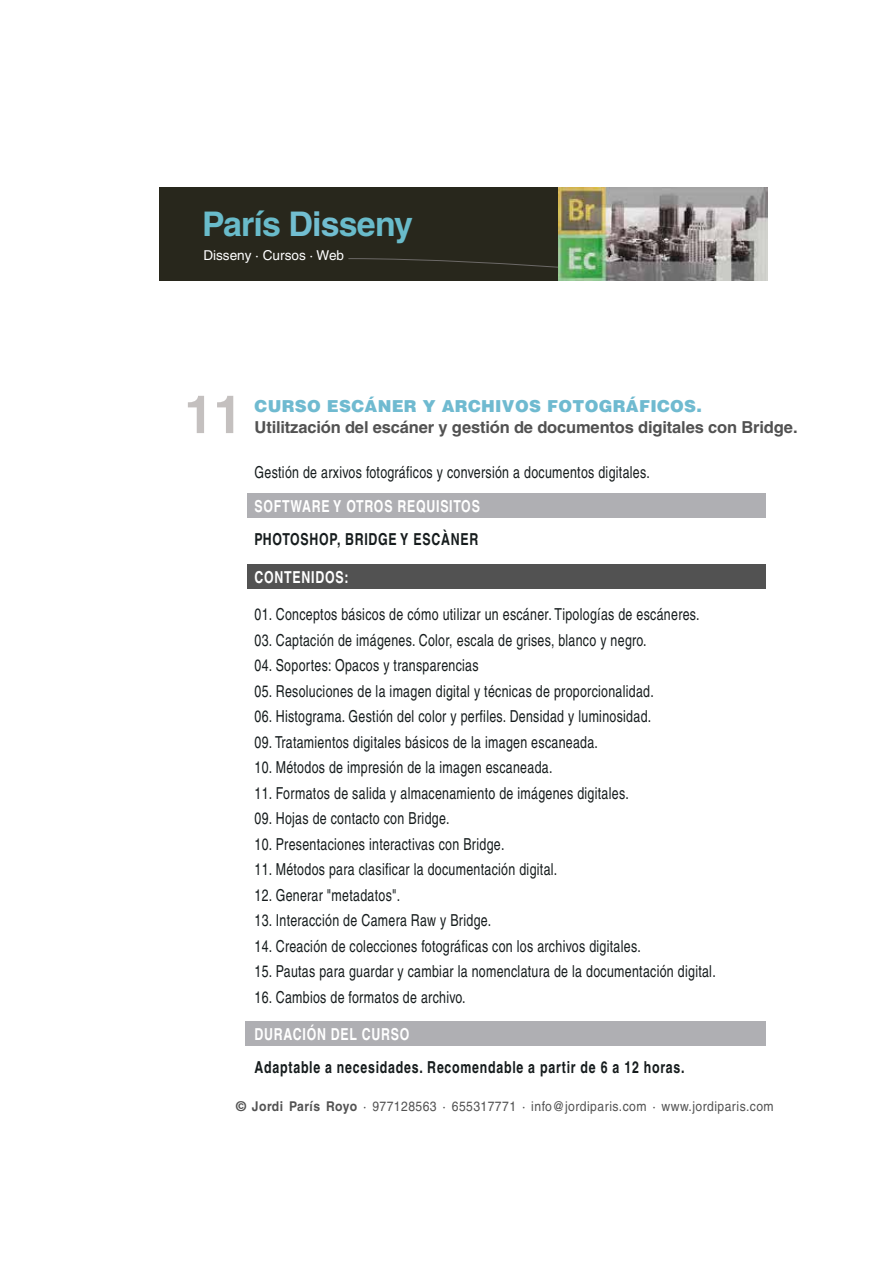
<style>
.page{position:relative;width:893px;height:1263px;background:#fff}
.page>*{position:absolute;margin:0;border:0;box-sizing:border-box;transform-origin:0 0}
.t1{font:700 52.5px "Helvetica";color:#c4c0bf}
.t2{font:700 34.05px "Helvetica";letter-spacing:-.025em;color:#69bbca}
.t3{font:16.5px "Helvetica";letter-spacing:.025em;color:#161c1d;scale:.75 1}
.t4{font:700 16.5px "Helvetica";letter-spacing:.06em;color:#161c1d;scale:.75 1}
.t5{font:700 16.5px "Helvetica";letter-spacing:-.01em;color:#525252}
.t6{font:700 16.5px "Helvetica";letter-spacing:.06em;color:#fff;scale:.75 1}
.t7{font:900 16.5px "Helvetica";letter-spacing:.02em;color:#6fbad0}
.t8{font:13.65px "Helvetica";color:#fff}
.t9{font:13.5px "Helvetica";letter-spacing:.035em;color:#525252;scale:.9 1}
.s1{color:#72bed1}
.s2{font-weight:700}
</style>
<div class="page">
<div style="left:247px;top:494px;width:518px;height:24px;background:#afafb3"></div>
<div style="left:247px;top:564px;width:518px;height:25px;background:#525252"></div>
<div style="left:245px;top:1021px;width:521px;height:24px;background:#afafb3"></div>
<div style="left:160px;top:187px;width:606px;height:93px;background:#28271c"></div>
<svg style="left:348px;top:187px;width:211px;height:93px"></svg>
<img style="left:559px;top:187px;width:208px;height:93px">
<h2 class="t2" style="left:202px;top:204px;width:212px">París <span class="s1">Dis</span>seny</h2>
<p class="t8" style="left:203px;top:247px;width:142px">Disseny · Cursos · Web</p>
<h1 class="t1" style="left:184px;top:383px;width:60px">11</h1>
<p class="t7" style="left:255px;top:395px;width:449px">CURSO ESCÁNER Y ARCHIVOS FOTOGRÁFICOS.</p>
<p class="t5" style="left:255px;top:417px;width:545px">Utilitzación del escáner y gestión de documentos digitales con Bridge.</p>
<p class="t3" style="left:255px;top:463px;width:529px">Gestión de arxivos fotográficos y conversión a documentos digitales.</p>
<p class="t6" style="left:254px;top:496px;width:302px">SOFTWARE Y OTROS REQUISITOS</p>
<p class="t4" style="left:255px;top:529px;width:300px">PHOTOSHOP, BRIDGE Y ESCÀNER</p>
<p class="t6" style="left:254px;top:567px;width:127px">CONTENIDOS:</p>
<p class="t3" style="left:255px;top:605px;width:595px">01. Conceptos básicos de cómo utilizar un escáner. Tipologías de escáneres.</p>
<p class="t3" style="left:255px;top:630px;width:524px">03. Captación de imágenes. Color, escala de grises, blanco y negro.</p>
<p class="t3" style="left:255px;top:656px;width:300px">04. Soportes: Opacos y transparencias</p>
<p class="t3" style="left:255px;top:681px;width:534px">05. Resoluciones de la imagen digital y técnicas de proporcionalidad.</p>
<p class="t3" style="left:255px;top:707px;width:530px">06. Histograma. Gestión del color y perfiles. Densidad y luminosidad.</p>
<p class="t3" style="left:255px;top:732px;width:459px">09. Tratamientos digitales básicos de la imagen escaneada.</p>
<p class="t3" style="left:255px;top:758px;width:399px">10. Métodos de impresión de la imagen escaneada.</p>
<p class="t3" style="left:255px;top:783px;width:500px">11. Formatos de salida y almacenamiento de imágenes digitales.</p>
<p class="t3" style="left:255px;top:809px;width:261px">09. Hojas de contacto con Bridge.</p>
<p class="t3" style="left:255px;top:834px;width:335px">10. Presentaciones interactivas con Bridge.</p>
<p class="t3" style="left:255px;top:860px;width:405px">11. Métodos para clasificar la documentación digital.</p>
<p class="t3" style="left:255px;top:885px;width:196px">12. Generar "metadatos".</p>
<p class="t3" style="left:255px;top:911px;width:317px">13. Interacción de Camera Raw y Bridge.</p>
<p class="t3" style="left:255px;top:936px;width:516px">14. Creación de colecciones fotográficas con los archivos digitales.</p>
<p class="t3" style="left:255px;top:962px;width:616px">15. Pautas para guardar y cambiar la nomenclatura de la documentación digital.</p>
<p class="t3" style="left:255px;top:987px;width:283px">16. Cambios de formatos de archivo.</p>
<p class="t6" style="left:255px;top:1024px;width:208px">DURACIÓN DEL CURSO</p>
<p class="t4" style="left:255px;top:1057px;width:575px">Adaptable a necesidades. Recomendable a partir de 6 a 12 horas.</p>
<p class="t9" style="left:236px;top:1098px;width:599px"><span class="s2">© Jordi París Royo</span> · 977128563 · 655317771 · info@jordiparis.com · www.jordiparis.com</p>
</div>
